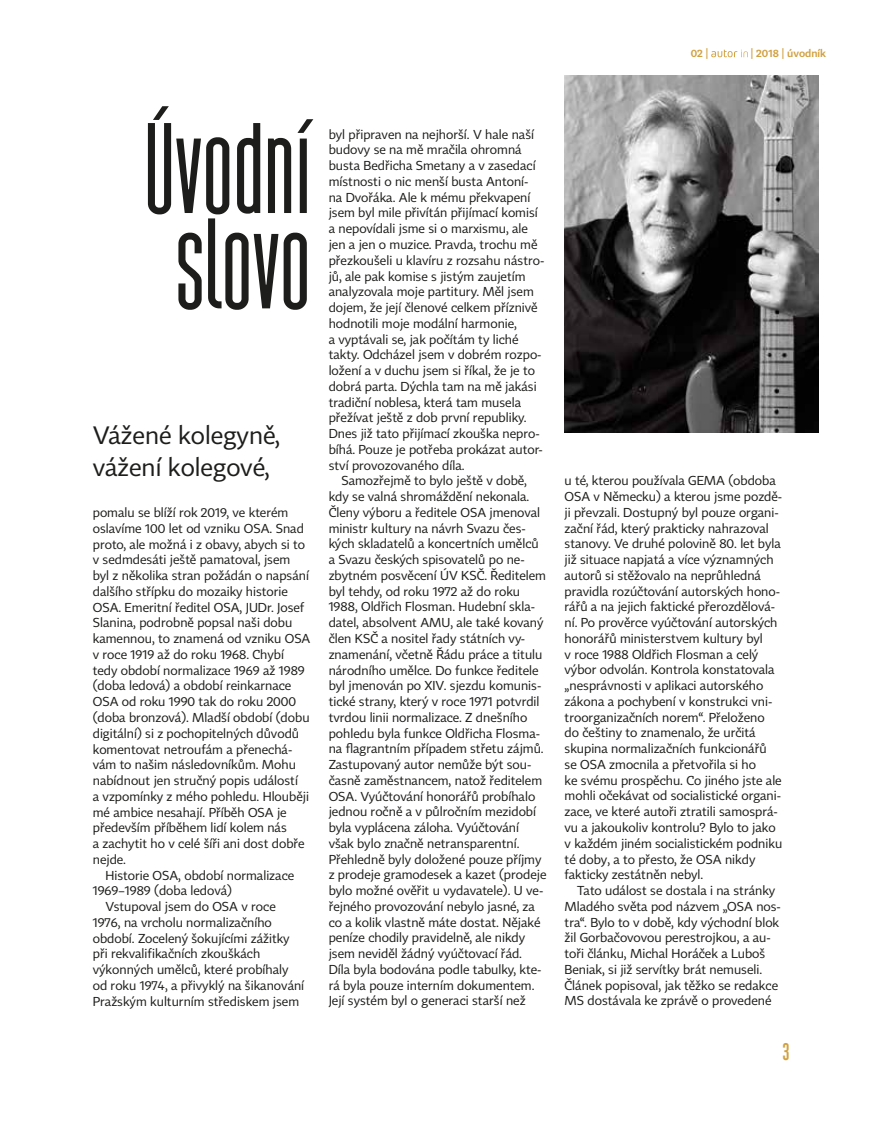
<style>
.page{position:relative;width:876px;height:1132px;background:#fff}
.page>*{position:absolute;margin:0;border:0;box-sizing:border-box;transform-origin:0 0}
.t1{font:128.25px/95.2px "Header 11";color:#1d1d1b}
.t2{font:24.75px/31.5px "Tabac Sans";color:#1d1d1b}
.t3{font:24px "Header 12";color:#d1a141}
.t4{font:12.75px/15.8px "Tabac Sans";color:#1d1d1b}
.t5{font:600 10.5px "Tabac Sans";color:#d1a141}
</style>
<div class="page">
<img style="left:565px;top:75px;width:254px;height:357px">
<svg style="left:711px;top:50px;width:37px;height:7px"></svg>
<p class="t5" style="left:691px;top:47px;width:19px">02 |</p>
<p class="t5" style="left:750px;top:47px;width:77px">| 2018 | úvodník</p>
<h1 class="t1" style="left:144px;top:128px;width:168px">Úvodní slovo</h1>
<h2 class="t2" style="left:93px;top:420px;width:189px">Vážené kolegyně, vážení kolegové,</h2>
<p class="t4" style="left:93px;top:504px;width:219px">pomalu se blíží rok 2019, ve kterém oslavíme 100 let od vzniku OSA. Snad proto, ale možná i z obavy, abych si to v sedmdesáti ještě pamatoval, jsem<br>byl z několika stran požádán o napsání dalšího střípku do mozaiky historie OSA. Emeritní ředitel OSA, JUDr. Josef Slanina, podrobně popsal naši dobu kamennou, to znamená od vzniku OSA v roce 1919 až do roku 1968. Chybí tedy období normalizace 1969 až 1989 (doba ledová) a období reinkarnace OSA od roku 1990 tak do roku 2000 (doba bronzová). Mladší období (dobu digitální) si z pochopitelných důvodů komentovat netroufám a přenechá&shy;vám to našim následovníkům. Mohu nabídnout jen stručný popis událostí<br>a vzpomínky z mého pohledu. Hlouběji mé ambice nesahají. Příběh OSA je především příběhem lidí kolem nás<br>a zachytit ho v celé šíři ani dost dobře nejde.</p>
<p class="t4" style="left:93px;top:867px;width:203px;text-indent:13px">Historie OSA, období normalizace<br>1969–1989 (doba ledová)</p>
<p class="t4" style="left:93px;top:898px;width:213px;text-indent:13px">Vstupoval jsem do OSA v roce 1976, na vrcholu normalizačního období. Zocelený šokujícími zážitky při rekvalifikačních zkouškách výkonných umělců, které probíhaly od roku 1974, a přivyklý na šikanování Pražským kulturním střediskem jsem</p>
<p class="t4" style="left:329px;top:126px;width:217px">byl připraven na nejhorší. V hale naší budovy se na mě mračila ohromná busta Bedřicha Smetany a v zasedací místnosti o nic menší busta Antoní&shy;na Dvořáka. Ale k mému překvapení jsem byl mile přivítán přijímací komisí a nepovídali jsme si o marxismu, ale jen a jen o muzice. Pravda, trochu mě přezkoušeli u klavíru z rozsahu nástro&shy;jů, ale pak komise s jistým zaujetím analyzovala moje partitury. Měl jsem dojem, že její členové celkem příznivě hodnotili moje modální harmonie,<br>a vyptávali se, jak počítám ty liché takty. Odcházel jsem v dobrém rozpo&shy;ložení a v duchu jsem si říkal, že je to dobrá parta. Dýchla tam na mě jakási tradiční noblesa, která tam musela přežívat ještě z dob první republiky.<br>Dnes již tato přijímací zkouška nepro&shy;bíhá. Pouze je potřeba prokázat autor&shy;ství provozovaného díla.</p>
<p class="t4" style="left:329px;top:473px;width:219px;text-indent:13px">Samozřejmě to bylo ještě v době, kdy se valná shromáždění nekonala.<br>Členy výboru a ředitele OSA jmenoval ministr kultury na návrh Svazu čes&shy;kých skladatelů a koncertních umělců a Svazu českých spisovatelů po ne&shy;zbytném posvěcení ÚV KSČ. Ředitelem byl tehdy, od roku 1972 až do roku 1988, Oldřich Flosman. Hudební skla&shy;datel, absolvent AMU, ale také kovaný člen KSČ a nositel řady státních vy&shy;znamenání, včetně Řádu práce a titulu národního umělce. Do funkce ředitele byl jmenován po XIV. sjezdu komunis&shy;tické strany, který v roce 1971 potvrdil tvrdou linii normalizace. Z dnešního pohledu byla funkce Oldřicha Flosma&shy;na flagrantním případem střetu zájmů.<br>Zastupovaný autor nemůže být sou&shy;časně zaměstnancem, natož ředitelem OSA. Vyúčtování honorářů probíhalo jednou ročně a v půlročním mezidobí byla vyplácena záloha. Vyúčtování však bylo značně netransparentní.<br>Přehledně byly doložené pouze příjmy z prodeje gramodesek a kazet (prodeje bylo možné ověřit u vydavatele). U ve&shy;řejného provozování nebylo jasné, za co a kolik vlastně máte dostat. Nějaké peníze chodily pravidelně, ale nikdy jsem neviděl žádný vyúčtovací řád.<br>Díla byla bodována podle tabulky, kte&shy;rá byla pouze interním dokumentem.<br>Její systém byl o generaci starší než</p>
<p class="t4" style="left:565px;top:473px;width:219px">u té, kterou používala GEMA (obdoba OSA v Německu) a kterou jsme pozdě&shy;ji převzali. Dostupný byl pouze organi&shy;zační řád, který prakticky nahrazoval stanovy. Ve druhé polovině 80. let byla již situace napjatá a více významných autorů si stěžovalo na neprůhledná pravidla rozúčtování autorských hono&shy;rářů a na jejich faktické přerozdělová&shy;ní. Po prověrce vyúčtování autorských honorářů ministerstvem kultury byl<br>v roce 1988 Oldřich Flosman a celý výbor odvolán. Kontrola konstatovala „nesprávnosti v aplikaci autorského zákona a pochybení v konstrukci vni&shy;troorganizačních norem“. Přeloženo do češtiny to znamenalo, že určitá skupina normalizačních funkcionářů<br>se OSA zmocnila a přetvořila si ho<br>ke svému prospěchu. Co jiného jste ale mohli očekávat od socialistické organi&shy;zace, ve které autoři ztratili samosprá&shy;vu a jakoukoliv kontrolu? Bylo to jako v každém jiném socialistickém podniku té doby, a to přesto, že OSA nikdy fakticky zestátněn nebyl.</p>
<p class="t4" style="left:565px;top:882px;width:218px;text-indent:13px">Tato událost se dostala i na stránky Mladého světa pod názvem „OSA nos&shy;tra“. Bylo to v době, kdy východní blok žil Gorbačovovou perestrojkou, a au&shy;toři článku, Michal Horáček a Luboš Beniak, si již servítky brát nemuseli.<br>Článek popisoval, jak těžko se redakce MS dostávala ke zprávě o provedené</p>
<h3 class="t3" style="left:782px;top:1039px;width:8px">3</h3>
</div>
